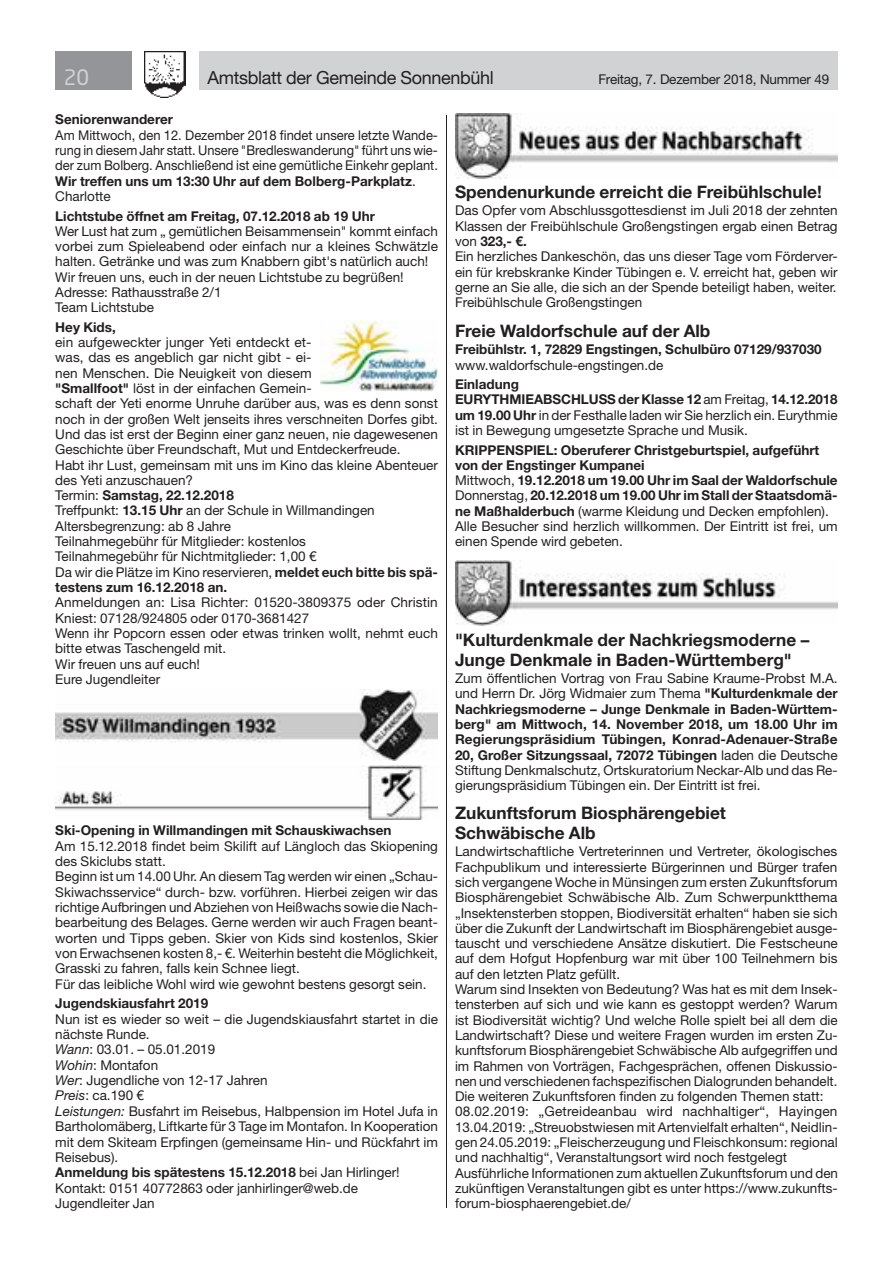
<style>
.page{position:relative;width:893px;height:1263px;background:#fff}
.page>*{position:absolute;margin:0;border:0;box-sizing:border-box;transform-origin:0 0}
.t1{font:21px "Neo Sans Std";color:#d1d2d4}
.t2{font:18px "Helvetica Neue LT Std";letter-spacing:-.02em;color:#231f20}
.t3{font:700 17.25px/20.1px "Helvetica Neue LT Std";color:#231f20}
.t4{font:13.5px/15.3px "Helvetica Neue LT Std";color:#231f20}
.t5{font:700 13.5px/15.3px "Helvetica Neue LT Std";color:#231f20}
.t6{font:13.5px/15.3px "Helvetica Neue LT Std";color:#231f20;scale:.96 1}
.s1{font-weight:700}
.s2{font-weight:400}
.s3{font-style:italic}
</style>
<div class="page">
<div style="left:199px;top:51px;width:639px;height:38px;background:#d1d2d4"></div>
<div style="left:55px;top:51px;width:77px;height:38px;background:#939598"></div>
<img style="left:145px;top:51px;width:41px;height:47px">
<img style="left:55px;top:689px;width:383px;height:71px">
<img style="left:55px;top:766px;width:383px;height:54px">
<img style="left:455px;top:114px;width:383px;height:64px">
<img style="left:455px;top:560px;width:383px;height:65px">
<hr style="left:446px;top:115px;width:1px;height:1093px;background:#231f20">
<img style="left:320px;top:320px;width:118px;height:71px">
<h1 class="t1" style="left:64px;top:64px;width:27px">20</h1>
<h2 class="t2" style="left:207px;top:67px;width:288px">Amtsblatt der Gemeinde Sonnenbühl</h2>
<p class="t4" style="left:598px;top:71px;width:232px">Freitag, 7. Dezember 2018, Nummer 49</p>
<p class="t5" style="left:55px;top:112px;width:119px">Seniorenwanderer</p>
<p class="t6" style="left:55px;top:127px;width:400px">Am Mittwoch, den 12. Dezember 2018 findet unsere letzte Wande&shy;rung in diesem Jahr statt. Unsere "Bredleswanderung" führt uns wie&shy;der zum Bolberg. Anschließend ist eine gemütliche Einkehr geplant.<br><span class="s1">Wir treffen uns um 13:30 Uhr auf dem Bolberg-Parkplatz</span>.<br>Charlotte</p>
<p class="t5" style="left:55px;top:208px;width:321px">Lichtstube öffnet am Freitag, 07.12.2018 ab 19 Uhr</p>
<p class="t4" style="left:55px;top:223px;width:384px">Wer Lust hat zum „ gemütlichen Beisammensein" kommt einfach vorbei zum Spieleabend oder einfach nur a kleines Schwätzle halten. Getränke und was zum Knabbern gibt's natürlich auch!<br>Wir freuen uns, euch in der neuen Lichtstube zu begrüßen!<br>Adresse: Rathausstraße 2/1<br>Team Lichtstube</p>
<p class="t5" style="left:55px;top:319px;width:62px">Hey Kids,</p>
<p class="t4" style="left:55px;top:335px;width:384px">ein aufgeweckter junger Yeti entdeckt et-<br>was, das es angeblich gar nicht gibt - ei-<br>nen Menschen. Die Neuigkeit von diesem<br><span class="s1">"Smallfoot"</span> löst in der einfachen Gemein-<br>schaft der Yeti enorme Unruhe darüber aus, was es denn sonst noch in der großen Welt jenseits ihres verschneiten Dorfes gibt.<br>Und das ist erst der Beginn einer ganz neuen, nie dagewesenen Geschichte über Freundschaft, Mut und Entdeckerfreude.<br>Habt ihr Lust, gemeinsam mit uns im Kino das kleine Abenteuer des Yeti anzuschauen?<br>Termin: <span class="s1">Samstag, 22.12.2018<br></span>Treffpunkt: <span class="s1">13.15 Uhr</span> an der Schule in Willmandingen Altersbegrenzung: ab 8 Jahre<br>Teilnahmegebühr für Mitglieder: kostenlos<br>Teilnahmegebühr für Nichtmitglieder: 1,00 €<br>Da wir die Plätze im Kino reservieren, <span class="s1">meldet euch bitte bis spä&shy;testens zum 16.12.2018 an.</span></p>
<p class="t4" style="left:55px;top:595px;width:384px">Anmeldungen an: Lisa Richter: 01520-3809375 oder Christin Kniest: 07128/924805 oder 0170-3681427<br>Wenn ihr Popcorn essen oder etwas trinken wollt, nehmt euch bitte etwas Taschengeld mit.<br>Wir freuen uns auf euch!<br>Eure Jugendleiter</p>
<p class="t3" style="left:455px;top:181px;width:368px">Spendenurkunde erreicht die Freibühlschule!</p>
<p class="t4" style="left:455px;top:203px;width:384px">Das Opfer vom Abschlussgottesdienst im Juli 2018 der zehnten Klassen der Freibühlschule Großengstingen ergab einen Betrag von <span class="s1">323,- €.<br></span>Ein herzliches Dankeschön, das uns dieser Tage vom Förderver&shy;ein für krebskranke Kinder Tübingen e. V. erreicht hat, geben wir gerne an Sie alle, die sich an der Spende beteiligt haben, weiter.<br>Freibühlschule Großengstingen</p>
<p class="t3" style="left:455px;top:320px;width:257px">Freie Waldorfschule auf der Alb</p>
<p class="t5" style="left:455px;top:341px;width:368px">Freibühlstr. 1, 72829 Engstingen, Schulbüro 07129/937030</p>
<p class="t4" style="left:455px;top:357px;width:210px">www.waldorfschule-engstingen.de</p>
<p class="t4" style="left:455px;top:376px;width:384px"><span class="s1">Einladung<br>EURYTHMIEABSCHLUSS der Klasse 12</span> am Freitag, <span class="s1">14.12.2018 um 19.00 Uhr</span> in der Festhalle laden wir Sie herzlich ein. Eurythmie ist in Bewegung umgesetzte Sprache und Musik.</p>
<p class="t5" style="left:455px;top:442px;width:384px">KRIPPENSPIEL: Oberuferer Christgeburtspiel, aufgeführt von der Engstinger Kumpanei<br><span class="s2">Mittwoch,</span> 19.12.2018 um 19.00 Uhr im Saal der Waldorfschule <span class="s2">Donnerstag,</span> 20.12.2018 um 19.00 Uhr im Stall der Staatsdomä&shy;ne Maßhalderbuch <span class="s2">(warme Kleidung und Decken empfohlen).<br>Alle Besucher sind herzlich willkommen. Der Eintritt ist frei, um einen Spende wird gebeten.</span></p>
<p class="t3" style="left:455px;top:629px;width:356px">"Kulturdenkmale der Nachkriegsmoderne –<br>Junge Denkmale in Baden-Württemberg"</p>
<p class="t4" style="left:455px;top:670px;width:384px;text-align:justify">Zum öffentlichen Vortrag von Frau Sabine Kraume-Probst M.A. und Herrn Dr. Jörg Widmaier zum Thema <span class="s1">"Kulturdenkmale der Nachkriegsmoderne – Junge Denkmale in Baden-Württem&shy;berg" am Mittwoch, 14. November 2018, um 18.00 Uhr im Regierungspräsidium Tübingen, Konrad-Adenauer-Straße 20, Großer Sitzungssaal, 72072 Tübingen</span> laden die Deutsche Stiftung Denkmalschutz, Ortskuratorium Neckar-Alb und das Re&shy;gierungspräsidium Tübingen ein. Der Eintritt ist frei.</p>
<p class="t3" style="left:455px;top:802px;width:273px">Zukunftsforum Biosphärengebiet<br>Schwäbische Alb</p>
<p class="t4" style="left:455px;top:844px;width:384px">Landwirtschaftliche Vertreterinnen und Vertreter, ökologisches Fachpublikum und interessierte Bürgerinnen und Bürger trafen sich vergangene Woche in Münsingen zum ersten Zukunftsforum Biosphärengebiet Schwäbische Alb. Zum Schwerpunktthema „Insektensterben stoppen, Biodiversität erhalten“ haben sie sich über die Zukunft der Landwirtschaft im Biosphärengebiet ausge&shy;tauscht und verschiedene Ansätze diskutiert. Die Festscheune auf dem Hofgut Hopfenburg war mit über 100 Teilnehmern bis auf den letzten Platz gefüllt.<br>Warum sind Insekten von Bedeutung? Was hat es mit dem Insek&shy;tensterben auf sich und wie kann es gestoppt werden? Warum ist Biodiversität wichtig? Und welche Rolle spielt bei all dem die Landwirtschaft? Diese und weitere Fragen wurden im ersten Zu&shy;kunftsforum Biosphärengebiet Schwäbische Alb aufgegriffen und im Rahmen von Vorträgen, Fachgesprächen, offenen Diskussio&shy;nen und verschiedenen fachspezifischen Dialogrunden behandelt.<br>Die weiteren Zukunftsforen finden zu folgenden Themen statt:<br>08.02.2019: „Getreideanbau wird nachhaltiger“, Hayingen 13.04.2019: „Streuobstwiesen mit Artenvielfalt erhalten“, Neidlin&shy;gen 24.05.2019: „Fleischerzeugung und Fleischkonsum: regional und nachhaltig“, Veranstaltungsort wird noch festgelegt Ausführliche Informationen zum aktuellen Zukunftsforum und den zukünftigen Veranstaltungen gibt es unter https://www.zukunfts&shy;forum-biosphaerengebiet.de/</p>
<p class="t5" style="left:55px;top:822px;width:338px">Ski-Opening in Willmandingen mit Schauskiwachsen</p>
<p class="t4" style="left:55px;top:838px;width:384px">Am 15.12.2018 findet beim Skilift auf Längloch das Skiopening des Skiclubs statt.<br>Beginn ist um 14.00 Uhr. An diesem Tag werden wir einen „Schau-Skiwachsservice“ durch- bzw. vorführen. Hierbei zeigen wir das richtige Aufbringen und Abziehen von Heißwachs sowie die Nach&shy;bearbeitung des Belages. Gerne werden wir auch Fragen beant&shy;worten und Tipps geben. Skier von Kids sind kostenlos, Skier von Erwachsenen kosten 8,- €. Weiterhin besteht die Möglichkeit, Grasski zu fahren, falls kein Schnee liegt.<br>Für das leibliche Wohl wird wie gewohnt bestens gesorgt sein.</p>
<p class="t5" style="left:55px;top:995px;width:154px">Jugendskiausfahrt 2019</p>
<p class="t4" style="left:55px;top:1011px;width:384px">Nun ist es wieder so weit – die Jugendskiausfahrt startet in die nächste Runde.<br><span class="s3">Wann</span>: 03.01. – 05.01.2019<br><span class="s3">Wohin</span>: Montafon<br><span class="s3">Wer</span>: Jugendliche von 12-17 Jahren<br><span class="s3">Preis</span>: ca.190 €<br><span class="s3">Leistungen:</span> Busfahrt im Reisebus, Halbpension im Hotel Jufa in Bartholomäberg, Liftkarte für 3 Tage im Montafon. In Kooperation mit dem Skiteam Erpfingen (gemeinsame Hin- und Rückfahrt im Reisebus).<br><span class="s1">Anmeldung bis spätestens 15.12.2018</span> bei Jan Hirlinger!<br>Kontakt: 0151 40772863 oder janhirlinger@web.de<br>Jugendleiter Jan</p>
</div>
